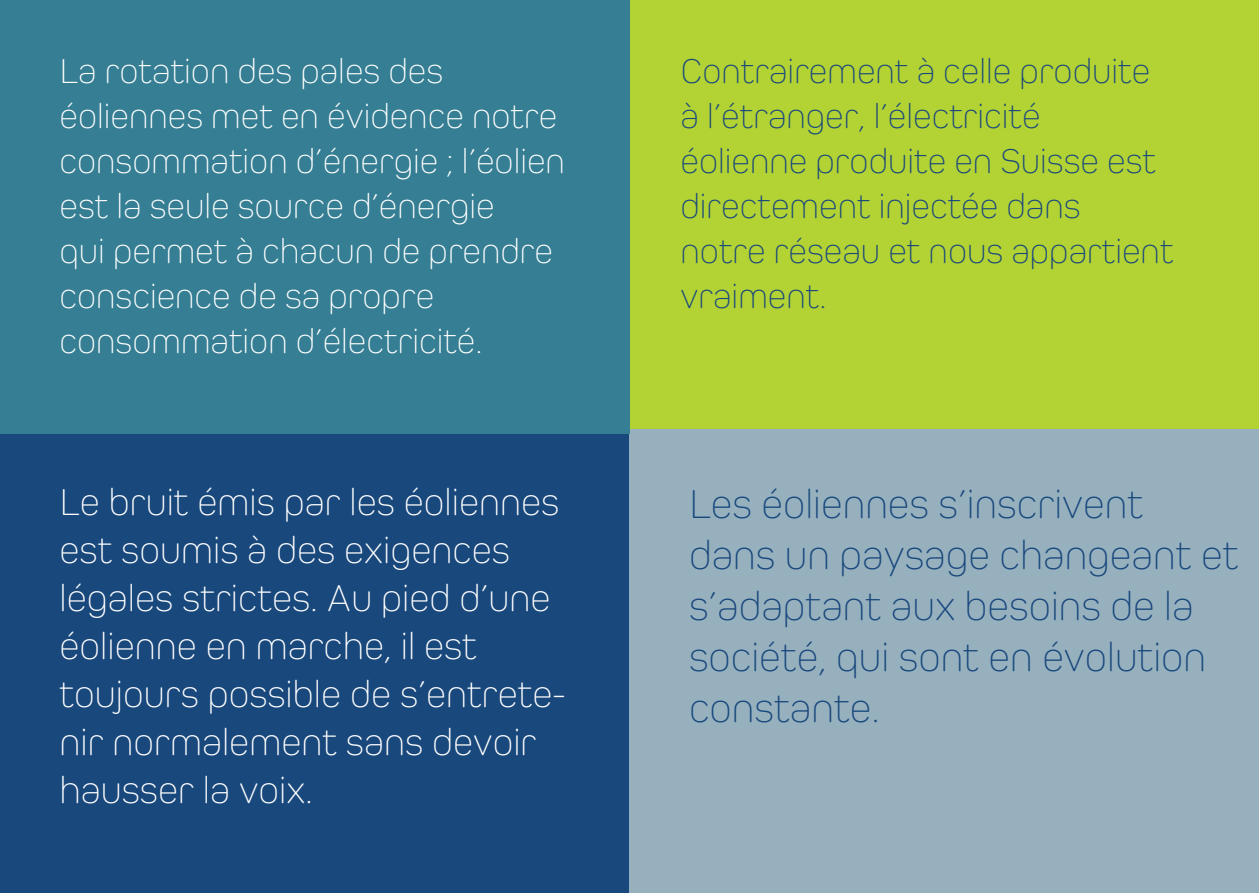
<style>
.page{position:relative;width:1259px;height:893px;background:#fff}
.page>*{position:absolute;margin:0;border:0;box-sizing:border-box;transform-origin:0 0}
.t1{font:300 42px/51px "Pero W01";color:#19487c}
.t2{font:300 39px/48px "Pero W01";color:#fff}
.t3{font:300 36px/45px "Pero W01";color:#fff}
.t4{font:300 36px/45px "Pero W01";color:#19487c}
</style>
<div class="page">
<div style="left:629px;top:0;width:630px;height:431px;background:#b3d234"></div>
<div style="left:0;top:429px;width:629px;height:464px;background:#19487c"></div>
<div style="left:629px;top:429px;width:630px;height:464px;background:#96b0be"></div>
<div style="left:0;top:0;width:629px;height:434px;background:#357e93"></div>
<p class="t3" style="left:60px;top:48px;width:507px">La rotation des pales des éoliennes met en évidence notre consommation d’énergie ; l’éolien est la seule source d’énergie<br>qui permet à chacun de prendre conscience de sa propre consommation d’électricité.</p>
<p class="t4" style="left:680px;top:48px;width:494px">Contrairement à celle produite à l’étranger, l’électricité éolienne produite en Suisse est directement injectée dans notre réseau et nous appartient vraiment.</p>
<p class="t2" style="left:60px;top:478px;width:507px">Le bruit émis par les éoliennes est soumis à des exigences légales strictes. Au pied d’une éolienne en marche, il est toujours possible de s’entrete&shy;nir normalement sans devoir hausser la voix.</p>
<p class="t1" style="left:689px;top:478px;width:551px">Les éoliennes s’inscrivent dans un paysage changeant et s’adaptant aux besoins de la société, qui sont en évolution constante.</p>
</div>
